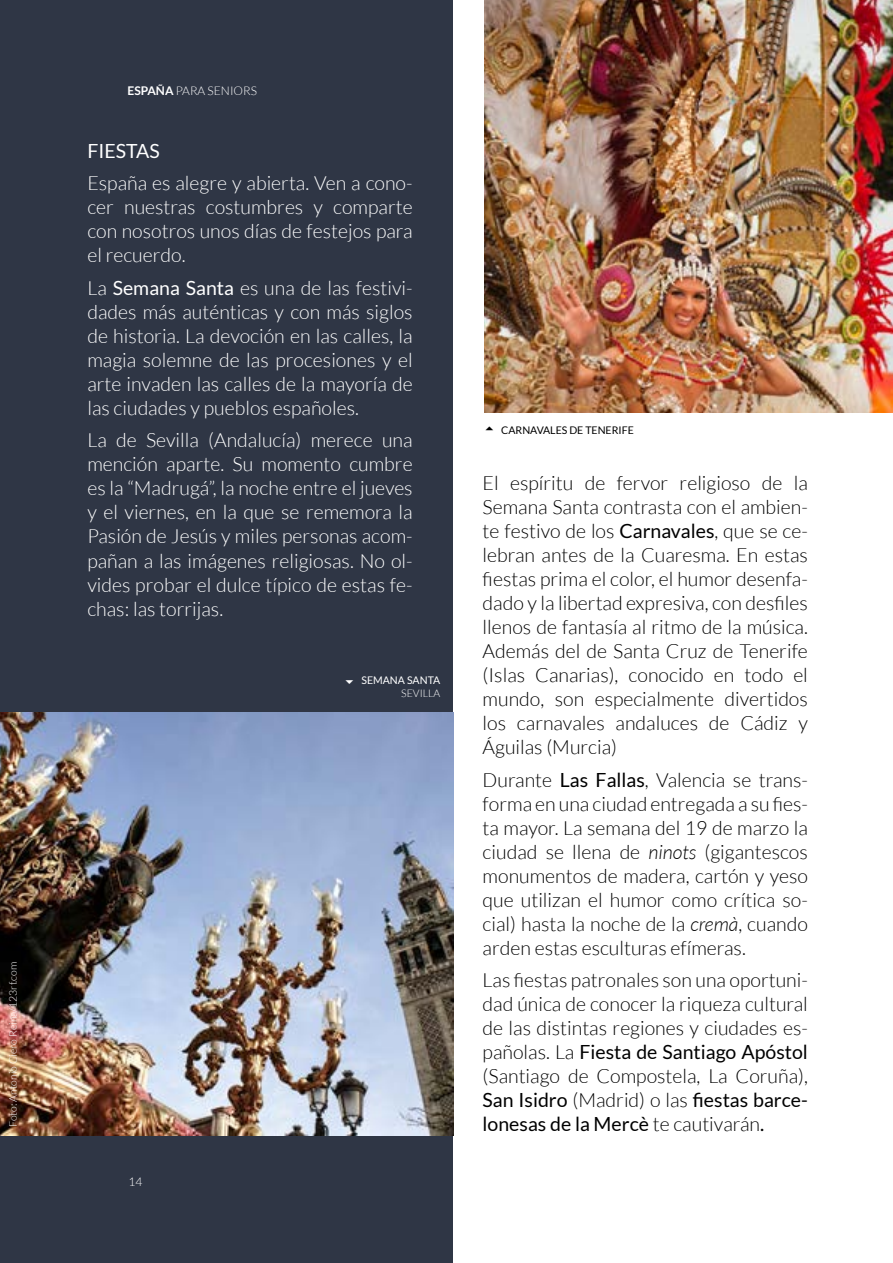
<style>
.page{position:relative;width:893px;height:1263px;background:#fff}
.page>*{position:absolute;margin:0;border:0;box-sizing:border-box;transform-origin:0 0}
.t1{font:300 19.5px/24px "Lato";color:#000;text-align:justify}
.t2{font:300 19.5px/24px "Lato";color:#fff;text-align:justify}
.t3{font:19.5px "Lato";color:#fff}
.t4{font:300 12px "Lato";color:#fff}
.t5{font:300 10.5px "Lato";color:#fff}
.t6{font:10.5px "Lato";color:#000}
.t7{font:10.5px "Lato";color:#fff}
.s1{font-weight:700}
.s2{font-weight:400}
.s3{font-style:italic}
</style>
<div class="page">
<div style="left:0;top:0;width:453px;height:1263px;background:#2f3645"></div>
<img style="left:485px;top:0;width:408px;height:412px">
<img style="left:0;top:712px;width:453px;height:423px">
<p class="t5" style="left:8px;top:1127px;width:167px;rotate:-90deg">Foto: Antonio Ciero Reina/123rf.com</p>
<p class="t4" style="left:128px;top:84px;width:131px"><span class="s1">ESPAÑA</span> PARA SENIORS</p>
<p class="t3" style="left:87px;top:140px;width:74px">FIESTAS</p>
<p class="t2" style="left:87px;top:171px;width:327px">España es alegre y abierta. Ven a cono&shy;cer nuestras costumbres y comparte con nosotros unos días de festejos para el recuerdo.</p>
<p class="t2" style="left:87px;top:276px;width:327px">La <span class="s2">Semana Santa</span> es una de las festivi&shy;dades más auténticas y con más siglos de historia. La devoción en las calles, la magia solemne de las procesiones y el arte invaden las calles de la mayoría de las ciudades y pueblos españoles.</p>
<p class="t2" style="left:87px;top:428px;width:327px">La de Sevilla (Andalucía) merece una mención aparte. Su momento cumbre es la “Madrugá”, la noche entre el jueves y el viernes, en la que se rememora la Pasión de Jesús y miles personas acom&shy;pañan a las imágenes religiosas. No ol&shy;vides probar el dulce típico de estas fe&shy;chas: las torrijas.</p>
<p class="t4" style="left:128px;top:1175px;width:15px">14</p>
<p class="t7" style="left:361px;top:675px;width:80px">SEMANA SANTA</p>
<p class="t5" style="left:401px;top:687px;width:41px">SEVILLA</p>
<p class="t6" style="left:501px;top:424px;width:134px">CARNAVALES DE TENERIFE</p>
<p class="t1" style="left:483px;top:471px;width:327px">El espíritu de fervor religioso de la Semana Santa contrasta con el ambien&shy;te festivo de los <span class="s2">Carnavales</span>, que se ce&shy;lebran antes de la Cuaresma. En estas fiestas prima el color, el humor desenfa&shy;dado y la libertad expresiva, con desfiles llenos de fantasía al ritmo de la música.<br>Además del de Santa Cruz de Tenerife (Islas Canarias), conocido en todo el mundo, son especialmente divertidos los carnavales andaluces de Cádiz y Águilas (Murcia)</p>
<p class="t1" style="left:483px;top:768px;width:327px">Durante <span class="s2">Las Fallas</span>, Valencia se trans&shy;forma en una ciudad entregada a su fies&shy;ta mayor. La semana del 19 de marzo la ciudad se llena de <span class="s3">ninots</span> (gigantescos monumentos de madera, cartón y yeso que utilizan el humor como crítica so&shy;cial) hasta la noche de la <span class="s3">cremà</span>, cuando arden estas esculturas efímeras.</p>
<p class="t1" style="left:483px;top:968px;width:327px">Las fiestas patronales son una oportuni&shy;dad única de conocer la riqueza cultural de las distintas regiones y ciudades es&shy;pañolas. La <span class="s2">Fiesta de Santiago Apóstol </span>(Santiago de Compostela, La Coruña), <span class="s2">San Isidro</span> (Madrid) o las <span class="s2">fiestas barce&shy;lonesas de la Mercè</span> te cautivarán<span class="s2">.</span></p>
</div>
